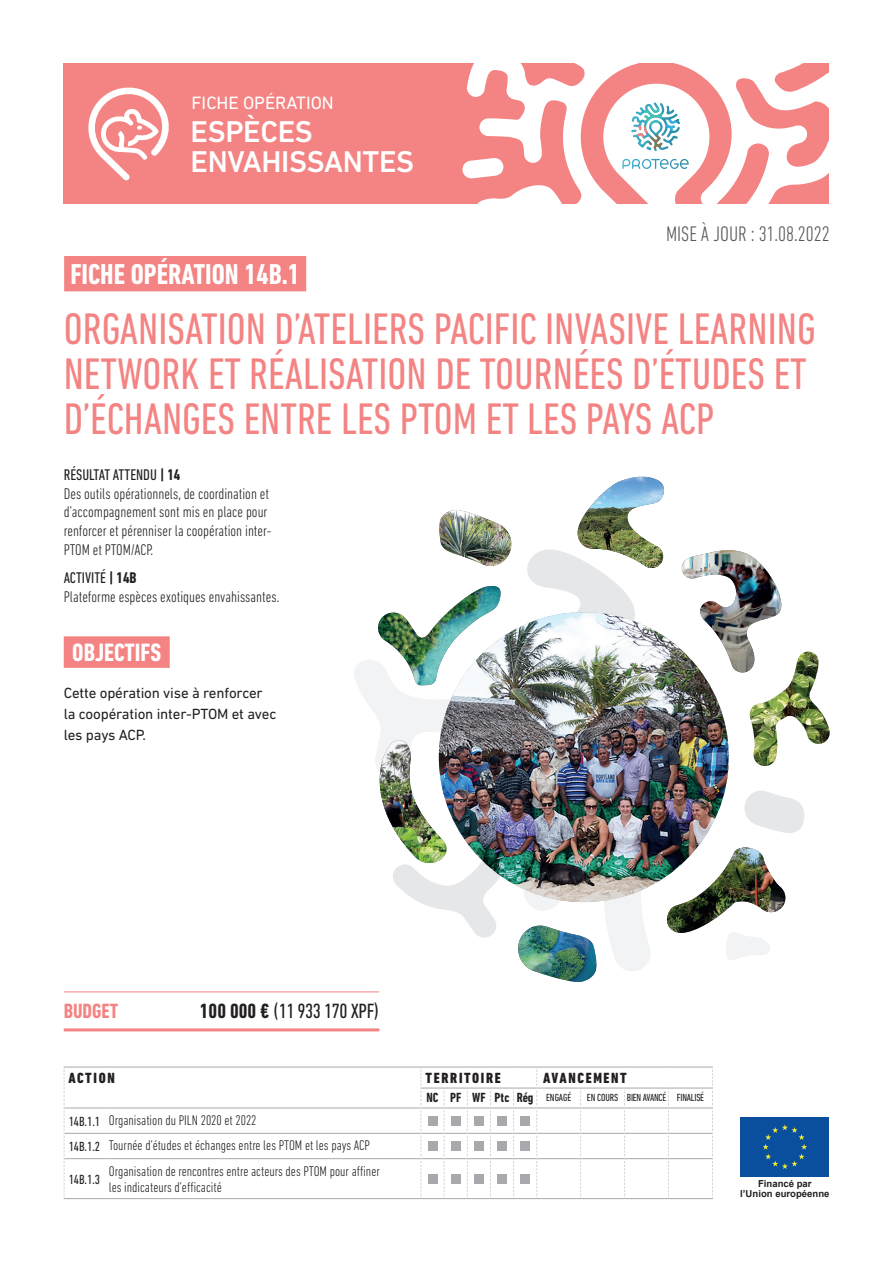
<style>
.page{position:relative;width:893px;height:1263px;background:#fff}
.page>*{position:absolute;margin:0;border:0;box-sizing:border-box;transform-origin:0 0}
.t1{font:condensed 45px/45px "DIN Next LT Pro";color:#f38483}
.t2{font:500 30.6px/30px "DIN Next LT Pro";letter-spacing:-.01em;color:#fff}
.t3{font:700 condensed 29.25px "DIN Next LT Pro";color:#fff}
.t4{font:700 condensed 25.5px "DIN Next LT Pro";color:#fff}
.t5{font:300 condensed 21.45px "DIN Next LT Pro";color:#57585a}
.t6{font:condensed 21px "DIN Next LT Pro";letter-spacing:-.02em;color:#231f20}
.t7{font:700 condensed 21px "DIN Next LT Pro";color:#f38483}
.t8{font:18.15px "DIN Next LT Pro";color:#fff}
.t9{font:300 condensed 15.75px/18.9px "DIN Next LT Pro";color:#231f20}
.t10{font:15px/21px "DIN Next LT Pro";letter-spacing:-.01em;color:#231f20}
.t11{font:800 condensed 15px "DIN Next LT Pro";letter-spacing:.11em;color:#231f20}
.t12{font:300 condensed 14.25px/16.5px "DIN Next LT Pro";color:#231f20}
.t13{font:condensed 13.5px "DIN Next LT Pro";color:#231f20}
.t14{font:700 condensed 13.5px "DIN Next LT Pro";color:#231f20}
.t15{font:condensed 10.5px "DIN Next LT Pro";letter-spacing:-.02em;color:#231f20}
.t16{font:700 9.6px/9.6px "Arial";color:#231f20;text-align:center}
.s1{font-weight:400}
.s2{font-weight:700}
</style>
<div class="page">
<div style="left:64px;top:256px;width:242px;height:35px;background:#f38483"></div>
<div style="left:741px;top:1117px;width:88px;height:59px;background:#094f9d"></div>
<svg style="left:763px;top:1124px;width:44px;height:45px"></svg>
<hr style="left:64px;top:991px;width:315px;height:1px;background:#f38483">
<hr style="left:64px;top:1028px;width:315px;height:3px;background:#f38483">
<div style="left:64px;top:636px;width:106px;height:32px;background:#f38483"></div>
<div style="left:64px;top:64px;width:765px;height:140px;background:#f38483"></div>
<svg style="left:462px;top:64px;width:367px;height:140px"></svg>
<svg style="left:632px;top:103px;width:25px;height:33px"></svg>
<svg style="left:622px;top:159px;width:67px;height:10px"></svg>
<svg style="left:88px;top:87px;width:81px;height:93px"></svg>
<img style="left:354px;top:476px;width:476px;height:506px">
<hr style="left:64px;top:1067px;width:41px;height:1px;background:#a8a9ad">
<hr style="left:105px;top:1067px;width:316px;height:1px;background:#a8a9ad">
<hr style="left:537px;top:1067px;width:44px;height:1px;background:#a8a9ad">
<hr style="left:581px;top:1067px;width:44px;height:1px;background:#a8a9ad">
<hr style="left:625px;top:1067px;width:43px;height:1px;background:#a8a9ad">
<hr style="left:668px;top:1067px;width:45px;height:1px;background:#a8a9ad">
<hr style="left:537px;top:1088px;width:44px;height:1px;background:#a8a9ad">
<hr style="left:581px;top:1088px;width:44px;height:1px;background:#a8a9ad">
<hr style="left:625px;top:1088px;width:43px;height:1px;background:#a8a9ad">
<hr style="left:668px;top:1088px;width:44px;height:1px;background:#a8a9ad">
<hr style="left:65px;top:1107px;width:40px;height:1px;background:#a8a9ad">
<hr style="left:105px;top:1107px;width:316px;height:1px;background:#a8a9ad">
<hr style="left:537px;top:1107px;width:43px;height:1px;background:#a8a9ad">
<hr style="left:581px;top:1107px;width:43px;height:1px;background:#a8a9ad">
<hr style="left:625px;top:1107px;width:43px;height:1px;background:#a8a9ad">
<hr style="left:669px;top:1107px;width:43px;height:1px;background:#a8a9ad">
<hr style="left:65px;top:1133px;width:40px;height:1px;background:#a8a9ad">
<hr style="left:105px;top:1133px;width:316px;height:1px;background:#a8a9ad">
<hr style="left:537px;top:1133px;width:43px;height:1px;background:#a8a9ad">
<hr style="left:581px;top:1133px;width:43px;height:1px;background:#a8a9ad">
<hr style="left:625px;top:1133px;width:43px;height:1px;background:#a8a9ad">
<hr style="left:669px;top:1133px;width:43px;height:1px;background:#a8a9ad">
<hr style="left:65px;top:1158px;width:40px;height:1px;background:#a8a9ad">
<hr style="left:105px;top:1158px;width:316px;height:1px;background:#a8a9ad">
<hr style="left:537px;top:1158px;width:43px;height:1px;background:#a8a9ad">
<hr style="left:581px;top:1158px;width:43px;height:1px;background:#a8a9ad">
<hr style="left:625px;top:1158px;width:43px;height:1px;background:#a8a9ad">
<hr style="left:669px;top:1158px;width:43px;height:1px;background:#a8a9ad">
<hr style="left:64px;top:1198px;width:41px;height:1px;background:#a8a9ad">
<hr style="left:105px;top:1198px;width:316px;height:1px;background:#a8a9ad">
<hr style="left:537px;top:1198px;width:44px;height:1px;background:#a8a9ad">
<hr style="left:581px;top:1198px;width:44px;height:1px;background:#a8a9ad">
<hr style="left:625px;top:1198px;width:43px;height:1px;background:#a8a9ad">
<hr style="left:668px;top:1198px;width:45px;height:1px;background:#a8a9ad">
<svg style="left:421px;top:1067px;width:116px;height:132px"></svg>
<svg style="left:624px;top:1088px;width:1px;height:110px"></svg>
<svg style="left:668px;top:1088px;width:1px;height:110px"></svg>
<svg style="left:712px;top:1067px;width:1px;height:131px"></svg>
<svg style="left:580px;top:1088px;width:1px;height:110px"></svg>
<svg style="left:64px;top:1067px;width:1px;height:131px"></svg>
<div style="left:428px;top:1116px;width:9px;height:10px;background:#a8a9ad"></div>
<div style="left:451px;top:1116px;width:9px;height:10px;background:#a8a9ad"></div>
<div style="left:474px;top:1116px;width:9px;height:10px;background:#a8a9ad"></div>
<div style="left:497px;top:1116px;width:10px;height:10px;background:#a8a9ad"></div>
<div style="left:520px;top:1116px;width:10px;height:10px;background:#a8a9ad"></div>
<div style="left:428px;top:1142px;width:9px;height:9px;background:#a8a9ad"></div>
<div style="left:451px;top:1142px;width:9px;height:9px;background:#a8a9ad"></div>
<div style="left:474px;top:1142px;width:9px;height:9px;background:#a8a9ad"></div>
<div style="left:497px;top:1142px;width:10px;height:9px;background:#a8a9ad"></div>
<div style="left:520px;top:1142px;width:10px;height:9px;background:#a8a9ad"></div>
<div style="left:428px;top:1174px;width:9px;height:10px;background:#a8a9ad"></div>
<div style="left:451px;top:1174px;width:9px;height:10px;background:#a8a9ad"></div>
<div style="left:474px;top:1174px;width:9px;height:10px;background:#a8a9ad"></div>
<div style="left:497px;top:1174px;width:10px;height:10px;background:#a8a9ad"></div>
<div style="left:520px;top:1174px;width:10px;height:10px;background:#a8a9ad"></div>
<p class="t8" style="left:192px;top:93px;width:144px">FICHE OPÉRATION</p>
<p class="t2" style="left:191px;top:117px;width:225px">ESPÈCES<br>ENVAHISSANTES</p>
<p class="t3" style="left:70px;top:257px;width:231px">FICHE OPÉRATION 14B.1</p>
<p class="t5" style="left:666px;top:222px;width:165px">MISE À JOUR : 31.08.2022</p>
<p class="t1" style="left:64px;top:306px;width:753px">ORGANISATION D’ATELIERS PACIFIC INVASIVE LEARNING<br>NETWORK ET RÉALISATION DE TOURNÉES D’ÉTUDES ET<br>D’ÉCHANGES ENTRE LES PTOM ET LES PAYS ACP</p>
<p class="t9" style="left:64px;top:465px;width:209px"><span class="s1">RÉSULTAT ATTENDU</span> <span class="s2">| 14<br></span>Des outils opérationnels, de coordination et d’accompagnement sont mis en place pour renforcer et pérenniser la coopération inter-PTOM et PTOM/ACP.</p>
<p class="t9" style="left:64px;top:568px;width:217px"><span class="s1">ACTIVITÉ</span> <span class="s2">| 14B<br></span>Plateforme espèces exotiques envahissantes.</p>
<p class="t4" style="left:72px;top:638px;width:90px">OBJECTIFS</p>
<p class="t10" style="left:64px;top:682px;width:214px">Cette opération vise à renforcer la coopération inter-PTOM et avec les pays ACP.</p>
<p class="t7" style="left:64px;top:999px;width:56px">BUDGET</p>
<p class="t6" style="left:200px;top:999px;width:181px"><span class="s2">100 000 €</span> (11 933 170 XPF)</p>
<p class="t11" style="left:68px;top:1069px;width:48px">ACTION</p>
<p class="t11" style="left:426px;top:1069px;width:77px">TERRITOIRE</p>
<p class="t11" style="left:543px;top:1069px;width:85px">AVANCEMENT</p>
<p class="t14" style="left:427px;top:1090px;width:13px">NC</p>
<p class="t14" style="left:450px;top:1090px;width:13px">PF</p>
<p class="t14" style="left:472px;top:1090px;width:15px">WF</p>
<p class="t14" style="left:495px;top:1090px;width:16px">Ptc</p>
<p class="t14" style="left:517px;top:1090px;width:18px">Rég</p>
<p class="t15" style="left:546px;top:1092px;width:27px">ENGAGÉ</p>
<p class="t15" style="left:587px;top:1092px;width:33px">EN COURS</p>
<p class="t15" style="left:627px;top:1092px;width:41px">BIEN AVANCÉ</p>
<p class="t15" style="left:677px;top:1092px;width:29px">FINALISÉ</p>
<p class="t13" style="left:69px;top:1113px;width:33px">14B.1.1</p>
<p class="t12" style="left:109px;top:1112px;width:149px">Organisation du PILN 2020 et 2022</p>
<p class="t13" style="left:69px;top:1139px;width:33px">14B.1.2</p>
<p class="t12" style="left:109px;top:1137px;width:263px">Tournée d’études et échanges entre les PTOM et les pays ACP</p>
<p class="t13" style="left:69px;top:1171px;width:33px">14B.1.3</p>
<p class="t12" style="left:109px;top:1162px;width:273px">Organisation de rencontres entre acteurs des PTOM pour affiner les indicateurs d’efficacité</p>
<p class="t16" style="left:740px;top:1179px;width:91px">Financé par<br>l’Union européenne</p>
</div>
